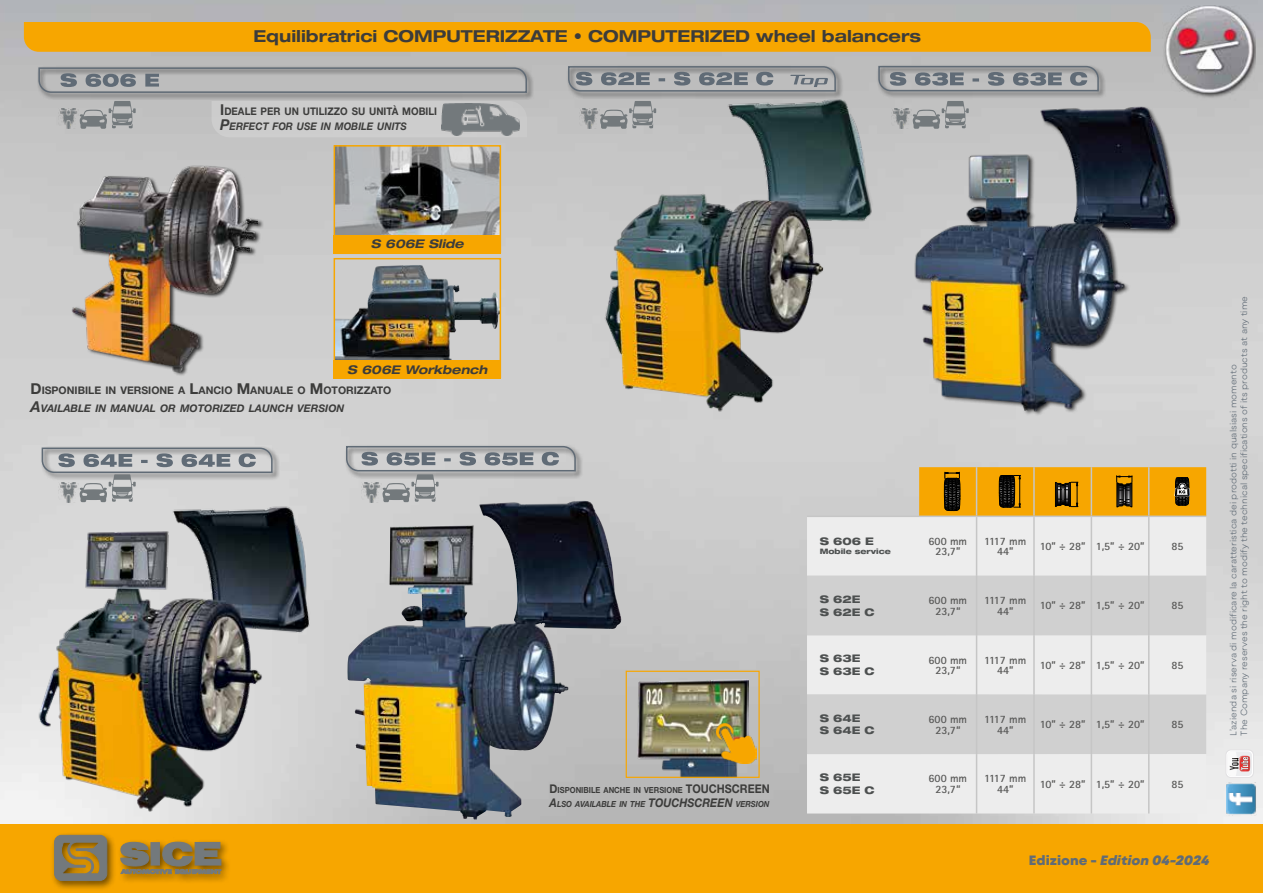
<style>
.page{position:relative;width:1263px;height:893px;background:#fff}
.page>*{position:absolute;margin:0;border:0;box-sizing:border-box;transform-origin:0 0}
.t1{font:700 expanded 16.5px "Helvetica Neue LT Std";color:#3c3c3b}
.t2{font:italic 800 13.5px "Mont Blanc";color:#606b76}
.t3{font:italic 700 expanded 12px "Helvetica Neue LT Std";color:#3c3c3b}
.t4{font:700 11.25px/10.5px "Rotis Sans Serif Std";color:#575756;text-align:center}
.t5{font:700 10.5px/18px "Helvetica Neue LT Std";color:#3c3c3b}
.t6{font:700 10.5px/15px "Helvetica Neue LT Std";color:#3d3d3c;scale:.93 1}
.t7{font:800 expanded 10.5px/12.6px "Helvetica Neue LT Std";color:#4d5050}
.t8{font:300 9px/10.8px "Mont Blanc";color:#606b76}
.t9{font:700 8.4px/14.4px "Helvetica Neue LT Std";color:#3c3c3b;scale:.9 1}
.t10{font:italic 700 8.4px "Helvetica Neue LT Std";color:#3c3c3b;scale:.9 1}
.t11{font:800 expanded 7.5px "Helvetica Neue LT Std";color:#4d5050}
.s1{font-size:15px}
.s2{font-style:italic;font-size:15px}
.s3{font-style:italic}
.s4{font-size:12px}
.s5{font-style:italic;font-size:12px}
.s6{font-style:normal}
</style>
<div class="page">
<img style="left:0;top:0;width:1263px;height:824px">
<div style="left:0;top:824px;width:1263px;height:69px;background:#f7a600"></div>
<div style="left:50px;top:831px;width:181px;height:60px;background:#000;opacity:.6"></div>
<svg style="left:54px;top:835px;width:53px;height:45px;background:#8b7b53"></svg>
<svg style="left:118px;top:842px;width:103px;height:32px;background:#887853"></svg>
<img style="left:1162px;top:5px;width:93px;height:98px">
<div style="left:24px;top:22px;width:1127px;height:30px;background:#f7a600"></div>
<div style="left:37px;top:66px;width:498px;height:34px;background:#000;opacity:.75"></div>
<div style="left:566px;top:64px;width:277px;height:35px;background:#000;opacity:.75"></div>
<div style="left:876px;top:64px;width:230px;height:35px;background:#000;opacity:.75"></div>
<div style="left:72px;top:166px;width:192px;height:211px;background:#cdcdcd"></div>
<img style="left:71px;top:159px;width:187px;height:217px">
<div style="left:344px;top:444px;width:239px;height:35px;background:#000;opacity:.75"></div>
<img style="left:347px;top:500px;width:235px;height:311px">
<div style="left:40px;top:446px;width:240px;height:34px;background:#000;opacity:.75"></div>
<div style="left:807px;top:517px;width:399px;height:178px;background:#ededed"></div>
<div style="left:807px;top:576px;width:399px;height:59px;background:#d0d0d0"></div>
<svg style="left:807px;top:695px;width:399px;height:118px;background:#dedede"></svg>
<hr style="left:807px;top:516px;width:112px;height:1px;background:#c6c6c6">
<hr style="left:919px;top:516px;width:57px;height:1px;background:#c6c6c6">
<hr style="left:976px;top:516px;width:58px;height:1px;background:#c6c6c6">
<hr style="left:1034px;top:516px;width:57px;height:1px;background:#c6c6c6">
<hr style="left:1091px;top:516px;width:58px;height:1px;background:#c6c6c6">
<hr style="left:1149px;top:516px;width:57px;height:1px;background:#c6c6c6">
<hr style="left:976px;top:517px;width:1px;height:59px;background:#c6c6c6">
<hr style="left:1033px;top:517px;width:2px;height:59px;background:#c6c6c6">
<hr style="left:1091px;top:517px;width:1px;height:59px;background:#c6c6c6">
<hr style="left:1148px;top:517px;width:1px;height:59px;background:#c6c6c6">
<hr style="left:976px;top:635px;width:1px;height:60px;background:#c6c6c6">
<hr style="left:1033px;top:635px;width:2px;height:60px;background:#c6c6c6">
<hr style="left:1091px;top:635px;width:1px;height:60px;background:#c6c6c6">
<hr style="left:1148px;top:635px;width:1px;height:60px;background:#c6c6c6">
<hr style="left:976px;top:695px;width:1px;height:59px;background:#c6c6c6">
<hr style="left:1033px;top:695px;width:2px;height:59px;background:#c6c6c6">
<hr style="left:1091px;top:695px;width:1px;height:59px;background:#c6c6c6">
<hr style="left:1148px;top:695px;width:1px;height:59px;background:#c6c6c6">
<hr style="left:976px;top:576px;width:1px;height:59px;background:#c6c6c6">
<hr style="left:1033px;top:576px;width:2px;height:59px;background:#c6c6c6">
<hr style="left:1091px;top:576px;width:1px;height:59px;background:#c6c6c6">
<hr style="left:1148px;top:576px;width:1px;height:59px;background:#c6c6c6">
<hr style="left:976px;top:754px;width:1px;height:59px;background:#c6c6c6">
<hr style="left:1033px;top:754px;width:2px;height:59px;background:#c6c6c6">
<hr style="left:1091px;top:754px;width:1px;height:59px;background:#c6c6c6">
<hr style="left:1148px;top:754px;width:1px;height:59px;background:#c6c6c6">
<svg style="left:919px;top:467px;width:287px;height:49px;background:#d0900b"></svg>
<div style="left:914px;top:106px;width:268px;height:310px;background:#000;opacity:.75"></div>
<img style="left:907px;top:94px;width:268px;height:319px">
<img style="left:581px;top:98px;width:321px;height:320px">
<img style="left:29px;top:500px;width:305px;height:313px">
<svg style="left:38px;top:67px;width:490px;height:27px;background:#a4a6a8"></svg>
<div style="left:212px;top:101px;width:315px;height:36px;background:#cdcdcd"></div>
<svg style="left:567px;top:65px;width:270px;height:27px;background:#969a9e"></svg>
<svg style="left:877px;top:65px;width:222px;height:27px;background:#95999d"></svg>
<img style="left:333px;top:144px;width:169px;height:235px">
<div style="left:334px;top:235px;width:167px;height:18px;background:#f7a600"></div>
<div style="left:334px;top:361px;width:167px;height:18px;background:#f7a600"></div>
<img style="left:625px;top:670px;width:135px;height:108px">
<img style="left:716px;top:723px;width:41px;height:41px">
<img style="left:441px;top:103px;width:79px;height:33px">
<img style="left:59px;top:109px;width:20px;height:20px">
<svg style="left:80px;top:101px;width:56px;height:28px;background:#a0a2a3"></svg>
<svg style="left:41px;top:447px;width:232px;height:55px;background:#b5b7b9"></svg>
<svg style="left:345px;top:445px;width:231px;height:57px;background:#b1b3b5"></svg>
<img style="left:579px;top:109px;width:20px;height:20px">
<svg style="left:600px;top:101px;width:56px;height:28px;background:#a0a2a3"></svg>
<img style="left:892px;top:109px;width:19px;height:20px">
<svg style="left:913px;top:101px;width:56px;height:28px;background:#a0a3a4"></svg>
<img style="left:1226px;top:782px;width:30px;height:33px">
<div style="left:1225px;top:749px;width:28px;height:29px;background:#e2e1e3;border-radius:5px"></div>
<svg style="left:1226px;top:750px;width:27px;height:27px"></svg>
<div style="left:1227px;top:751px;width:25px;height:25px;background:#ecedef;border-radius:4px"></div>
<svg style="left:1227px;top:751px;width:24px;height:25px"></svg>
<h1 class="t1" style="left:253px;top:26px;width:669px">Equilibratrici COMPUTERIZZATE • COMPUTERIZED wheel balancers</h1>
<p class="t6" style="left:220px;top:104px;width:233px"><span class="s1">I</span>DEALE PER UN UTILIZZO SU UNITÀ MOBILI<br><span class="s2">P</span><span class="s3">ERFECT FOR USE IN MOBILE UNITS</span></p>
<p class="t3" style="left:371px;top:237px;width:94px">S 606E Slide</p>
<p class="t3" style="left:347px;top:362px;width:142px">S 606E Workbench</p>
<p class="t5" style="left:31px;top:381px;width:362px"><span class="s1">D</span>ISPONIBILE IN VERSIONE A <span class="s1">L</span>ANCIO <span class="s1">M</span>ANUALE O <span class="s1">M</span> OTORIZZATO<br><span class="s2">A</span><span class="s3">VAILABLE IN MANUAL OR MOTORIZED LAUNCH VERSION</span></p>
<p class="t9" style="left:550px;top:783px;width:161px"><span class="s4">D</span>ISPONIBILE ANCHE IN VERSIONE <span class="s4">TOUCHSCREEN<br></span><span class="s5">A</span><span class="s3">LSO AVAILABLE IN THE</span> <span class="s5">TOUCHSCREEN</span></p>
<p class="t10" style="left:736px;top:799px;width:39px">VERSION</p>
<p class="t7" style="left:820px;top:535px;width:56px">S 606 E</p>
<p class="t11" style="left:820px;top:547px;width:73px">Mobile service</p>
<p class="t4" style="left:928px;top:535px;width:40px">600 mm<br>23,7”</p>
<p class="t4" style="left:984px;top:535px;width:44px">1117 mm<br>44”</p>
<p class="t4" style="left:1040px;top:541px;width:106px">10” ÷ 28” 1,5” ÷ 20”</p>
<p class="t4" style="left:1171px;top:541px;width:14px">85</p>
<p class="t7" style="left:820px;top:593px;width:56px">S 62E<br>S 62E C</p>
<p class="t4" style="left:928px;top:595px;width:40px">600 mm<br>23,7“</p>
<p class="t4" style="left:984px;top:595px;width:44px">1117 mm<br>44”</p>
<p class="t4" style="left:1040px;top:600px;width:106px">10” ÷ 28” 1,5” ÷ 20”</p>
<p class="t4" style="left:1171px;top:600px;width:14px">85</p>
<p class="t7" style="left:820px;top:652px;width:56px">S 63E<br>S 63E C</p>
<p class="t4" style="left:928px;top:654px;width:40px">600 mm<br>23,7“</p>
<p class="t4" style="left:984px;top:654px;width:44px">1117 mm<br>44”</p>
<p class="t4" style="left:1040px;top:659px;width:106px">10” ÷ 28” 1,5” ÷ 20”</p>
<p class="t4" style="left:1171px;top:659px;width:14px">85</p>
<p class="t7" style="left:820px;top:711px;width:56px">S 64E<br>S 64E C</p>
<p class="t4" style="left:928px;top:714px;width:40px">600 mm<br>23,7“</p>
<p class="t4" style="left:984px;top:714px;width:44px">1117 mm<br>44”</p>
<p class="t4" style="left:1040px;top:719px;width:106px">10” ÷ 28” 1,5” ÷ 20”</p>
<p class="t4" style="left:1171px;top:719px;width:14px">85</p>
<p class="t7" style="left:820px;top:771px;width:56px">S 65E<br>S 65E C</p>
<p class="t4" style="left:928px;top:773px;width:40px">600 mm<br>23,7“</p>
<p class="t4" style="left:984px;top:773px;width:44px">1117 mm<br>44”</p>
<p class="t4" style="left:1040px;top:778px;width:106px">10” ÷ 28” 1,5” ÷ 20”</p>
<p class="t4" style="left:1171px;top:778px;width:14px">85</p>
<p class="t8" style="left:1228px;top:736px;width:441px;rotate:-90deg">L’azienda si riserva di modificare la caratteristica dei prodotti in qualsiasi momento<br>The Company reserves the right to modify the technical specifications of its products at any time</p>
<p class="t2" style="left:1029px;top:851px;width:182px"><span class="s6">Edizione -</span> Edition 04-2024</p>
</div>
